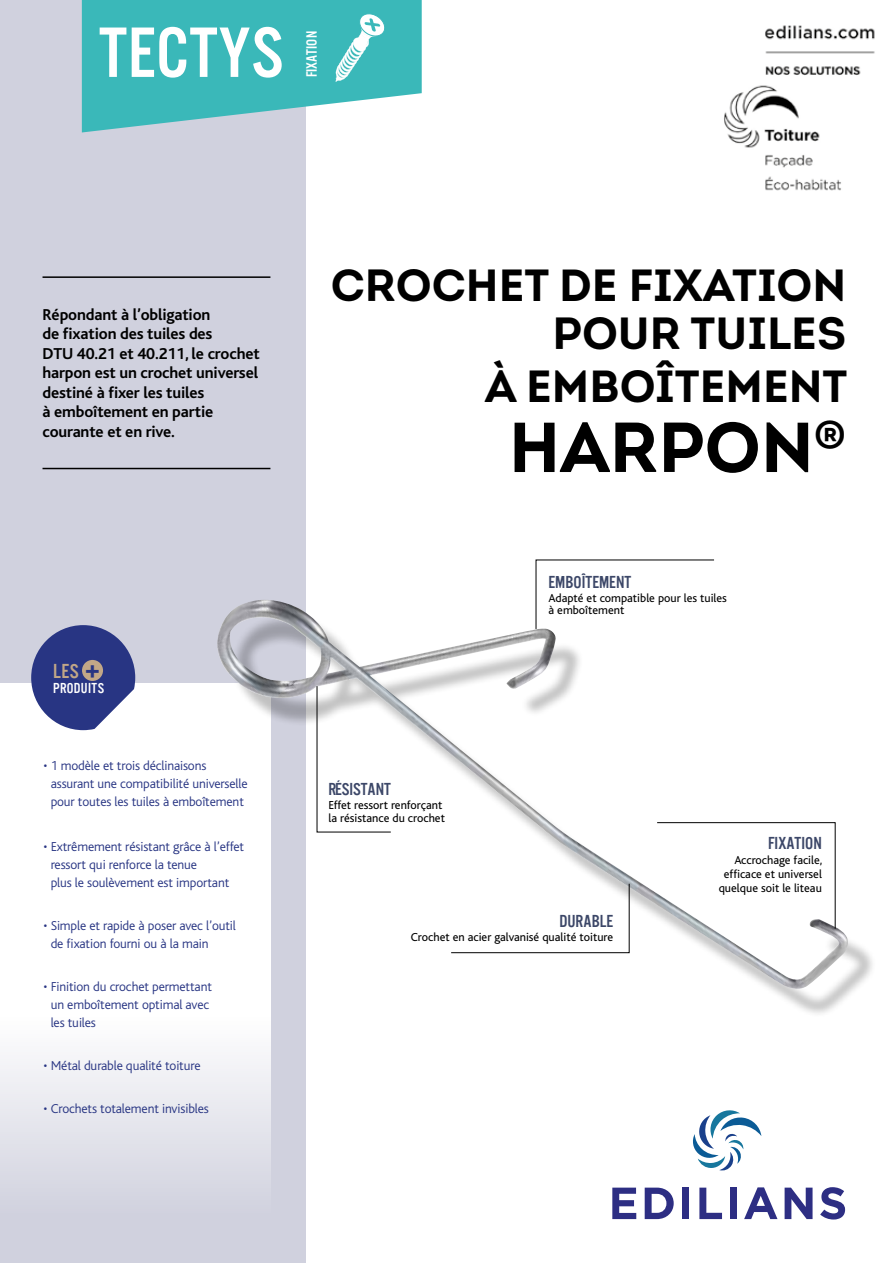
<style>
.page{position:relative;width:893px;height:1263px;background:#fff}
.page>*{position:absolute;margin:0;border:0;box-sizing:border-box;transform-origin:0 0}
.t1{font:74.1px "U.S.101";letter-spacing:.01em;color:#fff}
.t2{font:700 70.5px "Intro";color:#000}
.t3{font:700 45px/48px "Intro";color:#000;text-align:right}
.t4{font:21px "U.S.101";color:#c2a787}
.t5{font:18px "U.S.101";color:#3c4768}
.t6{font:700 16.5px/19.5px "Bliss";letter-spacing:-.01em;color:#000}
.t7{font:15.45px "U.S.101";color:#fff}
.t8{font:15px "U.S.101";letter-spacing:.025em;color:#fff}
.t9{font:300 13.5px/18px "Bliss";letter-spacing:-.01em;color:#283583}
.t10{font:12.15px/12.1px "Bliss";color:#000}
.s1{font-size:37.5px;color:#283583}
</style>
<div class="page">
<div style="left:0;top:0;width:305px;height:1263px;background:#d0d1de"></div>
<svg style="left:0;top:683px;width:270px;height:488px;fill:#fff"></svg>
<svg style="left:31px;top:625px;width:104px;height:105px"></svg>
<div style="left:82px;top:660px;width:21px;height:21px;background:#c2a787;border-radius:50%"></div>
<svg style="left:536px;top:559px;width:178px;height:41px"></svg>
<div style="left:230px;top:612px;width:647px;height:405px;background:#000;opacity:.25"></div>
<img style="left:215px;top:600px;width:633px;height:392px">
<svg style="left:317px;top:686px;width:74px;height:146px"></svg>
<svg style="left:657px;top:822px;width:179px;height:107px"></svg>
<svg style="left:451px;top:883px;width:179px;height:70px"></svg>
<svg style="left:82px;top:0;width:340px;height:132px"></svg>
<svg style="left:693px;top:1110px;width:68px;height:61px"></svg>
<svg style="left:612px;top:1187px;width:24px;height:32px"></svg>
<svg style="left:645px;top:1187px;width:29px;height:32px"></svg>
<div style="left:682px;top:1187px;width:7px;height:32px;background:#2d2e83"></div>
<svg style="left:699px;top:1187px;width:23px;height:32px"></svg>
<div style="left:730px;top:1187px;width:7px;height:32px;background:#2d2e83"></div>
<svg style="left:744px;top:1187px;width:33px;height:32px"></svg>
<svg style="left:785px;top:1187px;width:27px;height:32px"></svg>
<svg style="left:820px;top:1187px;width:25px;height:32px"></svg>
<img style="left:724px;top:25px;width:151px;height:166px">
<hr style="left:43px;top:468px;width:227px;height:1px;background:#000">
<hr style="left:43px;top:276px;width:227px;height:2px;background:#000">
<h1 class="t1" style="left:99px;top:13px;width:186px">TECTYS</h1>
<p class="t7" style="left:304px;top:77px;width:48px;rotate:-90deg">FIXATION</p>
<p class="t6" style="left:43px;top:305px;width:219px">Répondant à l’obligation<br>de fixation des tuiles des<br>DTU 40.21 et 40.211, le crochet harpon est un crochet universel destiné à fixer les tuiles<br>à emboîtement en partie courante et en rive.</p>
<h3 class="t4" style="left:53px;top:660px;width:49px">LES <span class="s1">+</span></h3>
<p class="t8" style="left:53px;top:680px;width:53px">PRODUITS</p>
<p class="t9" style="left:51px;top:757px;width:198px;text-indent:-7px">• 1 modèle et trois déclinaisons assurant une compatibilité universelle pour toutes les tuiles à emboîtement</p>
<p class="t9" style="left:51px;top:838px;width:195px;text-indent:-7px">• Extrêmement résistant grâce à l’effet ressort qui renforce la tenue<br>plus le soulèvement est important</p>
<p class="t9" style="left:51px;top:917px;width:187px;text-indent:-7px">• Simple et rapide à poser avec l’outil de fixation fourni ou à la main</p>
<p class="t9" style="left:51px;top:978px;width:163px;text-indent:-7px">• Finition du crochet permettant un emboîtement optimal avec les tuiles</p>
<p class="t9" style="left:44px;top:1057px;width:159px">• Métal durable qualité toiture</p>
<p class="t9" style="left:44px;top:1100px;width:167px">• Crochets totalement invisibles</p>
<h3 class="t3" style="left:331px;top:261px;width:517px">CROCHET DE FIXATION<br>POUR TUILES</h3>
<h3 class="t3" style="left:485px;top:361px;width:364px">À EMBOÎTEMENT</h3>
<h2 class="t2" style="left:509px;top:402px;width:339px">HARPON<sup>®</sup></h2>
<h3 class="t5" style="left:328px;top:780px;width:64px">RÉSISTANT</h3>
<p class="t10" style="left:328px;top:800px;width:118px">Effet ressort renforçant la résistance du crochet</p>
<h3 class="t5" style="left:548px;top:572px;width:84px">EMBOÎTEMENT</h3>
<p class="t10" style="left:548px;top:592px;width:180px">Adapté et compatible pour les tuiles à emboîtement</p>
<h3 class="t5" style="left:768px;top:834px;width:55px">FIXATION</h3>
<p class="t10" style="left:719px;top:853px;width:105px;line-height:14.2px;text-align:right">Accrochage facile, efficace et universel quelque soit le liteau</p>
<h3 class="t5" style="left:559px;top:911px;width:55px">DURABLE</h3>
<p class="t10" style="left:411px;top:931px;width:204px">Crochet en acier galvanisé qualité toiture</p>
</div>
